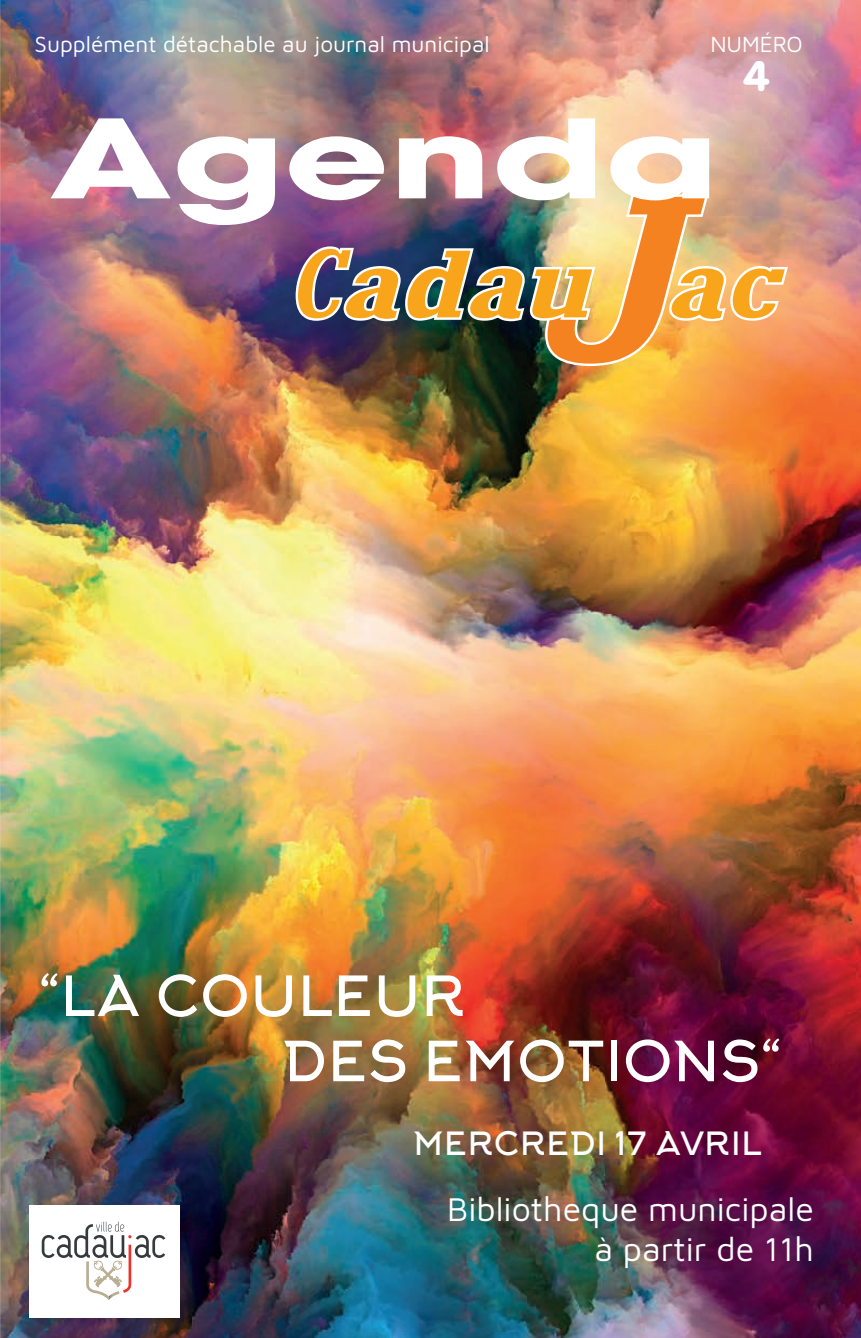
<style>
.page{position:relative;width:861px;height:1338px;background:#fff}
.page>*{position:absolute;margin:0;border:0;box-sizing:border-box;transform-origin:0 0}
.t1{font:700 108px "Avant Garde";color:#fff;scale:1.5 1}
.t2{font:54.23px/65.2px "Arkhip";color:#fff}
.t3{font:900 41.85px "VAG Rounded";color:#fff}
.t4{font:33.75px/40.5px "Maven Pro";color:#fff;text-align:right}
.t5{font:31.5px "Arkhip";color:#fff}
.t6{font:22.5px "Maven Pro";color:#fff}
</style>
<div class="page">
<img style="left:0;top:0;width:860px;height:1337px">
<img style="left:295px;top:194px;width:492px;height:172px">
<img style="left:27px;top:1202px;width:164px;height:127px">
<div style="left:29px;top:1204px;width:150px;height:113px;background:#fff"></div>
<svg style="left:42px;top:1221px;width:123px;height:79px"></svg>
<p class="t6" style="left:35px;top:29px;width:456px">Supplément détachable au journal municipal</p>
<p class="t6" style="left:710px;top:29px;width:94px">NUMÉRO</p>
<h3 class="t3" style="left:743px;top:51px;width:27px">4</h3>
<h1 class="t1" style="left:49px;top:88px;width:448px">Agenda</h1>
<h2 class="t2" style="left:281px;top:964px;width:501px;text-indent:-243px">“LA COULEUR<br>DES EMOTIONS“</h2>
<h3 class="t5" style="left:412px;top:1124px;width:350px">MERCREDI 17 AVRIL</h3>
<h3 class="t4" style="left:447px;top:1186px;width:368px">Bibliotheque municipale à partir de 11h</h3>
</div>
